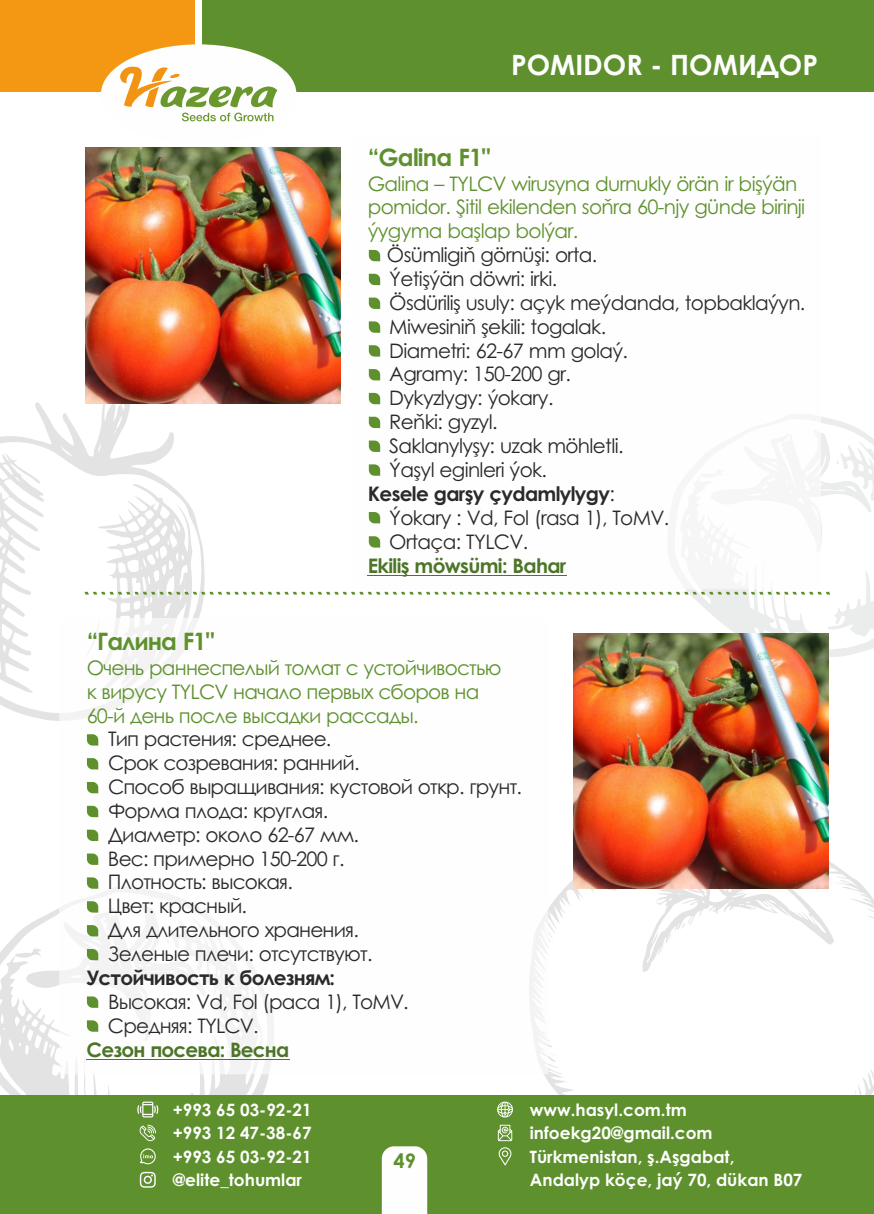
<style>
.page{position:relative;width:874px;height:1214px;background:#fff}
.page>*{position:absolute;margin:0;border:0;box-sizing:border-box;transform-origin:0 0}
.t1{font:700 28px "Century Gothic";color:#fefefe}
.t2{font:700 24px "Century Gothic";letter-spacing:-.035em;color:#5e912d}
.t3{font:20px/23.8px "Century Gothic";letter-spacing:-.04em;color:#2b2a29}
.t4{font:20px/23.8px "Century Gothic";letter-spacing:-.035em;color:#5e912d}
.t5{font:700 20px "Century Gothic";letter-spacing:-.035em;color:#2b2a29}
.t6{font:700 20px "Century Gothic";letter-spacing:-.035em;color:#4c7528}
.t7{font:700 20px "Century Gothic";color:#5e912d}
.t8{font:700 17px/23.4px "Century Gothic";color:#fefefe;text-align:justify}
.s1{font-weight:400}
</style>
<div class="page">
<svg style="left:544px;top:788px;width:329px;height:306px"></svg>
<svg style="left:0;top:908px;width:269px;height:186px"></svg>
<svg style="left:0;top:402px;width:205px;height:319px"></svg>
<svg style="left:667px;top:417px;width:206px;height:240px"></svg>
<div style="left:0;top:0;width:195px;height:91px;background:#f49712"></div>
<div style="left:202px;top:0;width:671px;height:91px;background:#5e912d"></div>
<div style="left:101px;top:44px;width:195px;height:100px;background:#fefefe;border-radius:50%"></div>
<svg style="left:120px;top:66px;width:157px;height:55px"></svg>
<img style="left:85px;top:148px;width:255px;height:255px">
<img style="left:572px;top:633px;width:256px;height:255px">
<div style="left:351px;top:136px;width:469px;height:452px;background:#fefefe"></div>
<hr style="left:367px;top:574px;width:34px;height:1px;background:#4c7528">
<hr style="left:414px;top:574px;width:88px;height:1px;background:#4c7528">
<hr style="left:512px;top:574px;width:54px;height:1px;background:#4c7528">
<svg style="left:368px;top:464px;width:12px;height:11px"></svg>
<svg style="left:368px;top:536px;width:12px;height:11px"></svg>
<svg style="left:368px;top:512px;width:12px;height:11px"></svg>
<svg style="left:368px;top:440px;width:12px;height:12px"></svg>
<svg style="left:368px;top:416px;width:12px;height:12px"></svg>
<svg style="left:368px;top:393px;width:12px;height:11px"></svg>
<svg style="left:368px;top:369px;width:12px;height:11px"></svg>
<svg style="left:368px;top:345px;width:12px;height:11px"></svg>
<svg style="left:368px;top:321px;width:12px;height:12px"></svg>
<svg style="left:368px;top:297px;width:12px;height:12px"></svg>
<svg style="left:368px;top:274px;width:12px;height:11px"></svg>
<svg style="left:368px;top:250px;width:12px;height:11px"></svg>
<svg style="left:59px;top:618px;width:489px;height:456px"></svg>
<hr style="left:87px;top:1058px;width:133px;height:1px;background:#4c7528">
<hr style="left:230px;top:1058px;width:59px;height:1px;background:#4c7528">
<svg style="left:87px;top:734px;width:11px;height:11px"></svg>
<svg style="left:87px;top:758px;width:11px;height:11px"></svg>
<svg style="left:87px;top:781px;width:11px;height:12px"></svg>
<svg style="left:87px;top:805px;width:11px;height:12px"></svg>
<svg style="left:87px;top:853px;width:11px;height:11px"></svg>
<svg style="left:87px;top:877px;width:11px;height:11px"></svg>
<svg style="left:87px;top:901px;width:11px;height:11px"></svg>
<svg style="left:87px;top:925px;width:11px;height:11px"></svg>
<svg style="left:87px;top:948px;width:11px;height:12px"></svg>
<svg style="left:87px;top:1020px;width:11px;height:11px"></svg>
<svg style="left:87px;top:996px;width:11px;height:11px"></svg>
<svg style="left:87px;top:829px;width:11px;height:11px"></svg>
<svg style="left:85px;top:592px;width:748px;height:2px"></svg>
<div style="left:0;top:1094px;width:873px;height:119px;background:#5e912d"></div>
<div style="left:381px;top:1146px;width:46px;height:67px;background:#fefefe"></div>
<svg style="left:139px;top:1148px;width:17px;height:16px"></svg>
<svg style="left:137px;top:1101px;width:21px;height:16px"></svg>
<svg style="left:139px;top:1124px;width:17px;height:17px"></svg>
<svg style="left:140px;top:1171px;width:16px;height:16px"></svg>
<svg style="left:497px;top:1124px;width:15px;height:16px"></svg>
<svg style="left:498px;top:1147px;width:13px;height:18px"></svg>
<svg style="left:497px;top:1101px;width:15px;height:16px"></svg>
<h1 class="t1" style="left:510px;top:54px;width:308px">POMIDOR - ПОМИДОР</h1>
<p class="t2" style="left:367px;top:148px;width:124px">“Galina F1"</p>
<p class="t4" style="left:367px;top:173px;width:439px">Galina – TYLCV wirusyna durnukly örän ir bişýän pomidor. Şitil ekilenden soňra 60-njy günde birinji ýygyma başlap bolýar.</p>
<p class="t3" style="left:387px;top:245px;width:212px">Ösümligiň görnüşi: orta.</p>
<p class="t3" style="left:389px;top:268px;width:169px">Ýetişýän döwri: irki.</p>
<p class="t3" style="left:389px;top:292px;width:417px">Ösdüriliş usuly: açyk meýdanda, topbaklaýyn.</p>
<p class="t3" style="left:389px;top:316px;width:218px">Miwesiniň şekili: togalak.</p>
<p class="t3" style="left:389px;top:340px;width:240px">Diametri: 62-67 mm golaý.</p>
<p class="t3" style="left:389px;top:364px;width:183px">Agramy: 150-200 gr.</p>
<p class="t3" style="left:389px;top:388px;width:166px">Dykyzlygy: ýokary.</p>
<p class="t3" style="left:389px;top:411px;width:110px">Reňki: gyzyl.</p>
<p class="t3" style="left:389px;top:435px;width:236px">Saklanylyşy: uzak möhletli.</p>
<p class="t3" style="left:389px;top:459px;width:159px">Ýaşyl eginleri ýok.</p>
<p class="t5" style="left:367px;top:486px;width:248px">Kesele garşy çydamlylygy<span class="s1">:</span></p>
<p class="t3" style="left:389px;top:507px;width:281px">Ýokary : Vd, Fol (rasa 1), ToMV.</p>
<p class="t3" style="left:389px;top:531px;width:141px">Ortaça: TYLCV.</p>
<p class="t6" style="left:367px;top:558px;width:200px">Ekiliş möwsümi: Bahar</p>
<p class="t2" style="left:87px;top:632px;width:129px">“Галина F1"</p>
<p class="t4" style="left:87px;top:657px;width:416px">Очень раннеспелый томат с устойчивостью к вирусу TYLCV начало первых сборов на<br>60-й день после высадки рассады.</p>
<p class="t3" style="left:108px;top:729px;width:415px">Тип растения: среднее.<br>Срок созревания: ранний.<br>Способ выращивания: кустовой откр. грунт.<br>Форма плода: круглая.<br>Диаметр: около 62-67 мм.<br>Вес: примерно 150-200 г.<br>Плотность: высокая.<br>Цвет: красный.<br>Для длительного хранения.<br>Зеленые плечи: отсутствуют.</p>
<p class="t5" style="left:87px;top:970px;width:250px">Устойчивость к болезням:</p>
<p class="t3" style="left:108px;top:991px;width:302px">Высокая: Vd, Fol (раса 1), ToMV.<br>Средняя: TYLCV.</p>
<p class="t6" style="left:87px;top:1041px;width:204px">Сезон посева: Весна</p>
<p class="t8" style="left:173px;top:1099px;width:140px">+993 65 03-92-21 +993 12 47-38-67 +993 65 03-92-21 @elite_tohumlar</p>
<p class="t8" style="left:529px;top:1099px;width:274px;text-align:left">www.hasyl.com.tm infoekg20@gmail.com<br>Türkmenistan, ş.Aşgabat,<br>Andalyp köçe, jaý 70, dükan B07</p>
<p class="t7" style="left:393px;top:1152px;width:24px">49</p>
</div>
